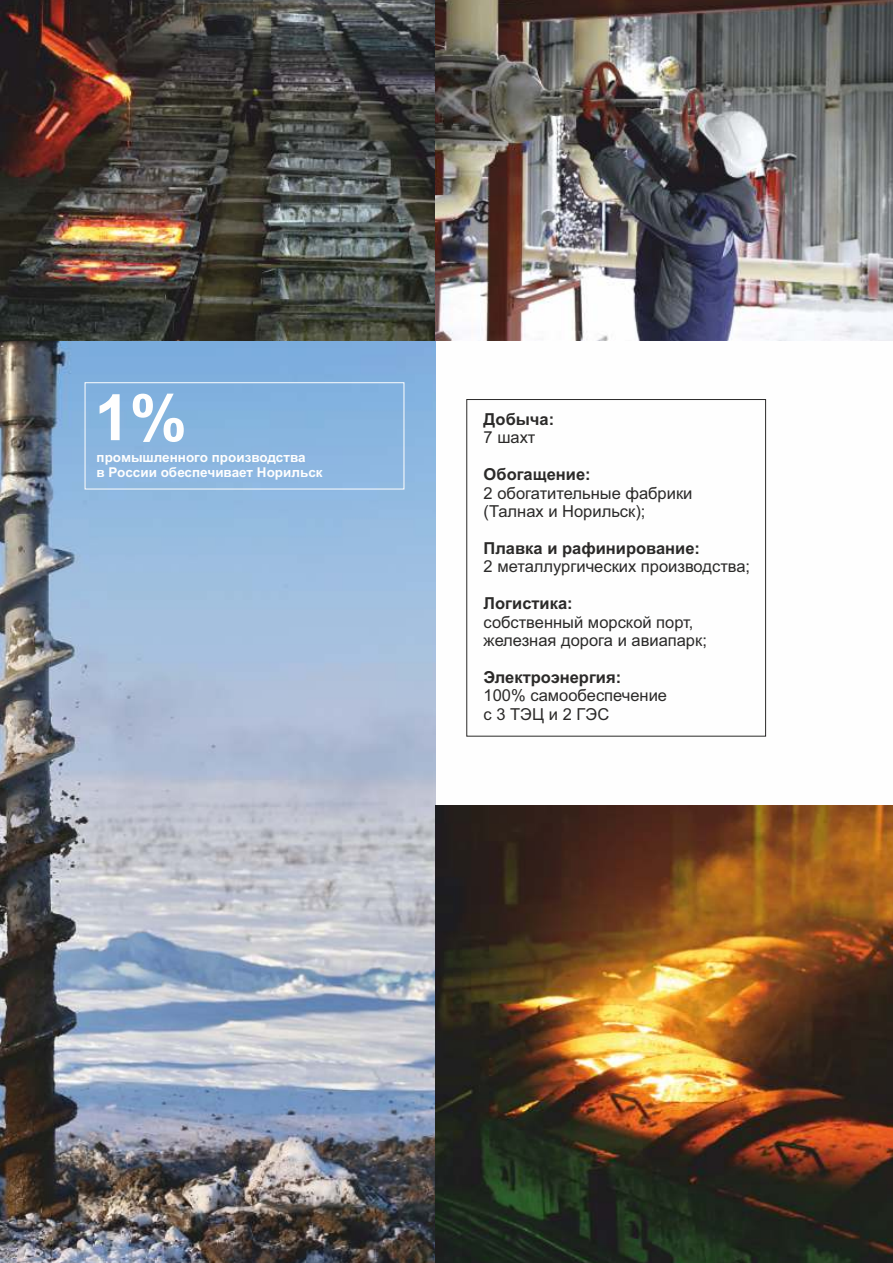
<style>
.page{position:relative;width:893px;height:1263px;background:#fff}
.page>*{position:absolute;margin:0;border:0;box-sizing:border-box;transform-origin:0 0}
.t1{font:700 63.75px "Arial";color:#fefefe}
.t2{font:16.5px/18.5px "Arial";color:#2b2a29}
.t3{font:700 16.5px "Arial";color:#2b2a29}
.t4{font:700 13.5px/15.1px "Arial";color:#fefefe}
</style>
<div class="page">
<img style="left:0;top:0;width:435px;height:1263px">
<div style="left:466px;top:399px;width:300px;height:337px;border:1px solid #2b2a29"></div>
<div style="left:85px;top:382px;width:319px;height:107px;border:1px solid #fefefe"></div>
<img style="left:435px;top:0;width:458px;height:340px">
<img style="left:435px;top:805px;width:458px;height:458px">
<h1 class="t1" style="left:95px;top:394px;width:94px">1%</h1>
<p class="t4" style="left:97px;top:451px;width:228px">промышленного производства<br>в России обеспечивает Норильск</p>
<p class="t3" style="left:484px;top:413px;width:72px">Добыча:</p>
<p class="t2" style="left:484px;top:430px;width:53px">7 шахт</p>
<p class="t3" style="left:484px;top:468px;width:109px">Обогащение:</p>
<p class="t2" style="left:484px;top:485px;width:210px">2 обогатительные фабрики (Талнах и Норильск);</p>
<p class="t3" style="left:484px;top:542px;width:218px">Плавка и рафинирование:</p>
<p class="t2" style="left:484px;top:559px;width:268px">2 металлургических производства;</p>
<p class="t3" style="left:484px;top:597px;width:91px">Логистика:</p>
<p class="t2" style="left:484px;top:614px;width:225px">собственный морской порт, железная дорога и авиапарк;</p>
<p class="t3" style="left:484px;top:671px;width:139px">Электроэнергия:</p>
<p class="t2" style="left:484px;top:688px;width:185px">100% самообеспечение с 3 ТЭЦ и 2 ГЭС</p>
</div>
